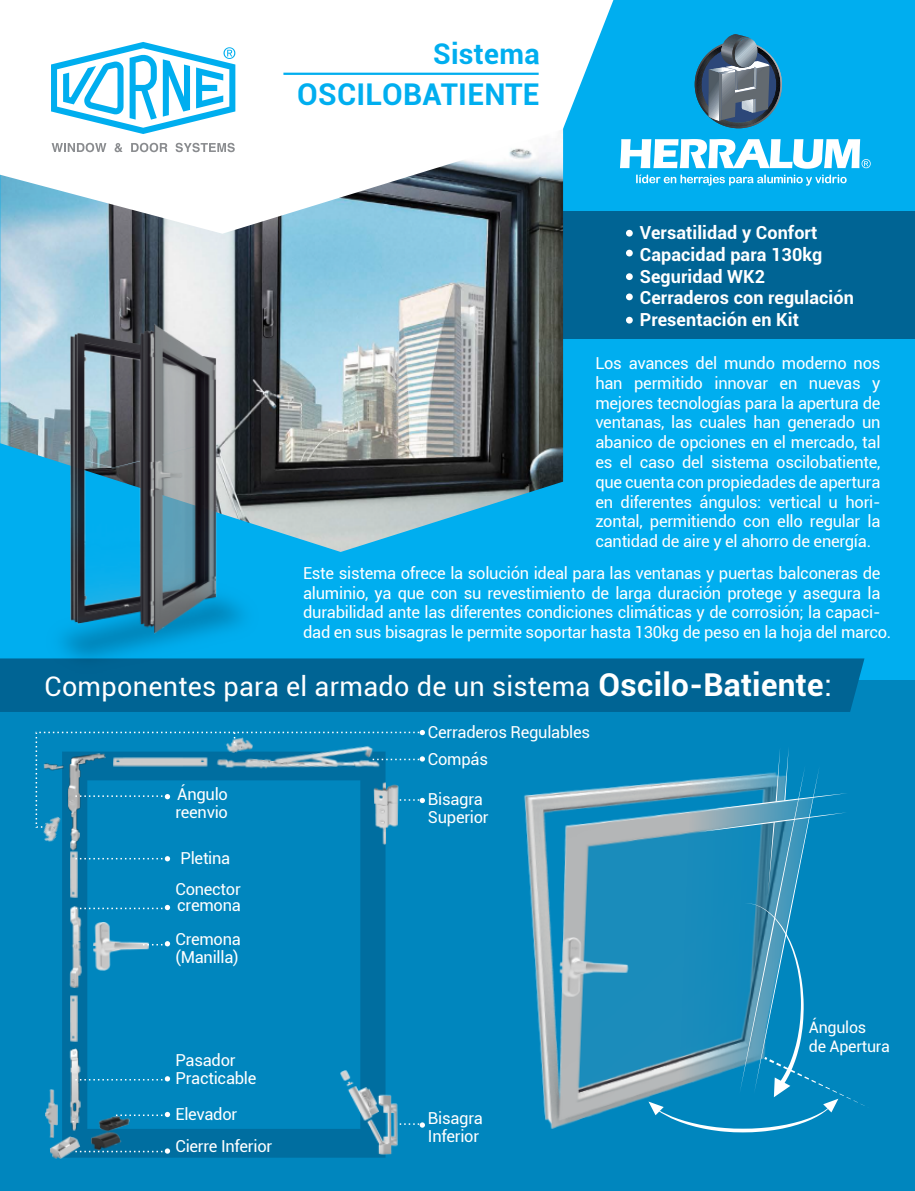
<style>
.page{position:relative;width:915px;height:1191px;background:#fff}
.page>*{position:absolute;margin:0;border:0;box-sizing:border-box;transform-origin:0 0}
.t1{font:700 30px "Roboto";letter-spacing:.01em;color:#00aeef}
.t2{font:700 28.5px "Roboto";letter-spacing:.01em;color:#00aeef}
.t3{font:27px "Roboto";letter-spacing:.01em;color:#fff}
.t4{font:700 18px/21.6px "Roboto";letter-spacing:.005em;color:#fff}
.t5{font:16.5px/19.8px "Roboto";letter-spacing:-.015em;color:#fff}
.t6{font:16.05px/19.2px "Roboto";letter-spacing:-.015em;color:#fff}
.s1{font-weight:700;font-size:31.5px}
.s2{font-size:31.5px}
</style>
<div class="page">
<div style="left:0;top:0;width:914px;height:1191px;background:#00aeef"></div>
<div style="left:0;top:680px;width:914px;height:511px;background:#0086be"></div>
<svg style="left:62px;top:828px;width:323px;height:329px"></svg>
<div style="left:554px;top:211px;width:360px;height:128px;background:#006494"></div>
<svg style="left:694px;top:34px;width:87px;height:94px"></svg>
<svg style="left:620px;top:139px;width:250px;height:47px"></svg>
<img style="left:0;top:234px;width:563px;height:318px">
<svg style="left:0;top:0;width:613px;height:234px;fill:#fff"></svg>
<svg style="left:51px;top:42px;width:184px;height:92px"></svg>
<svg style="left:52px;top:143px;width:54px;height:9px"></svg>
<svg style="left:114px;top:143px;width:9px;height:9px"></svg>
<svg style="left:131px;top:143px;width:36px;height:9px"></svg>
<svg style="left:175px;top:143px;width:60px;height:9px"></svg>
<hr style="left:283px;top:73px;width:255px;height:2px;background:#00aeef">
<div style="left:0;top:658px;width:864px;height:54px;background:#006494"></div>
<img style="left:5px;top:547px;width:294px;height:162px">
<img style="left:54px;top:317px;width:174px;height:332px">
<img style="left:524px;top:784px;width:231px;height:349px">
<svg style="left:648px;top:749px;width:217px;height:383px"></svg>
<img style="left:555px;top:935px;width:78px;height:68px">
<img style="left:62px;top:828px;width:47px;height:25px">
<img style="left:66px;top:1047px;width:17px;height:85px">
<img style="left:68px;top:903px;width:15px;height:86px">
<img style="left:67px;top:849px;width:14px;height:50px">
<img style="left:67px;top:993px;width:14px;height:51px">
<img style="left:45px;top:1089px;width:13px;height:46px">
<img style="left:90px;top:920px;width:61px;height:53px">
<img style="left:49px;top:1135px;width:32px;height:24px">
<img style="left:372px;top:828px;width:14px;height:17px">
<img style="left:43px;top:828px;width:25px;height:18px">
<img style="left:339px;top:1069px;width:59px;height:86px">
<img style="left:90px;top:1115px;width:40px;height:33px">
<svg style="left:396px;top:1122px;width:29px;height:5px"></svg>
<svg style="left:72px;top:905px;width:98px;height:5px"></svg>
<svg style="left:72px;top:856px;width:98px;height:5px"></svg>
<svg style="left:72px;top:1076px;width:98px;height:5px"></svg>
<svg style="left:72px;top:1148px;width:98px;height:5px"></svg>
<svg style="left:140px;top:941px;width:30px;height:5px"></svg>
<svg style="left:113px;top:1111px;width:57px;height:6px"></svg>
<svg style="left:35px;top:730px;width:390px;height:98px"></svg>
<svg style="left:625px;top:230px;width:7px;height:7px"></svg>
<div style="left:625px;top:250px;width:7px;height:6px;background:#fff;border-radius:50%"></div>
<svg style="left:625px;top:273px;width:7px;height:7px"></svg>
<svg style="left:625px;top:293px;width:7px;height:7px"></svg>
<svg style="left:625px;top:317px;width:7px;height:6px"></svg>
<h2 class="t2" style="left:433px;top:34px;width:108px">Sistema</h2>
<h1 class="t1" style="left:297px;top:73px;width:244px">OSCILOBATIENTE</h1>
<p class="t4" style="left:639px;top:221px;width:215px">Versatilidad y Confort<br>Capacidad para 130kg<br>Seguridad WK2<br>Cerraderos con regulación<br>Presentación en Kit</p>
<p class="t5" style="left:595px;top:352px;width:286px;text-align:justify">Los avances del mundo moderno nos han permitido innovar en nuevas y mejores tecnologías para la apertura de ventanas, las cuales han generado un abanico de opciones en el mercado, tal es el caso del sistema oscilobatiente, que cuenta con propiedades de apertura en diferentes ángulos: vertical u hori&shy;zontal, permitiendo con ello regular la cantidad de aire y el ahorro de energía.</p>
<p class="t5" style="left:303px;top:562px;width:589px">Este sistema ofrece la solución ideal para las ventanas y puertas balconeras de aluminio, ya que con su revestimiento de larga duración protege y asegura la durabilidad ante las diferentes condiciones climáticas y de corrosión; la capaci&shy;dad en sus bisagras le permite soportar hasta 130kg de peso en la hoja del marco.</p>
<h3 class="t3" style="left:45px;top:667px;width:788px">Componentes para el armado de un sistema <span class="s1">Oscilo-Batiente</span><span class="s2">:</span></h3>
<p class="t5" style="left:428px;top:721px;width:164px">Cerraderos Regulables</p>
<p class="t5" style="left:175px;top:785px;width:54px;line-height:18px">Ángulo reenvio</p>
<p class="t5" style="left:180px;top:847px;width:51px">Pletina</p>
<p class="t5" style="left:175px;top:880px;width:67px;line-height:16.5px">Conector cremona</p>
<p class="t5" style="left:175px;top:929px;width:67px;line-height:18px">Cremona (Manilla)</p>
<p class="t5" style="left:175px;top:1050px;width:82px;line-height:18px">Pasador<br>Practicable</p>
<p class="t5" style="left:175px;top:1103px;width:63px">Elevador</p>
<p class="t5" style="left:175px;top:1135px;width:98px">Cierre Inferior</p>
<p class="t5" style="left:428px;top:748px;width:61px">Compás</p>
<p class="t5" style="left:428px;top:789px;width:62px;line-height:18px">Bisagra<br>Superior</p>
<p class="t5" style="left:428px;top:1108px;width:56px;line-height:18px">Bisagra<br>Inferior</p>
<p class="t6" style="left:808px;top:1016px;width:83px">Ángulos<br>de Apertura</p>
</div>
